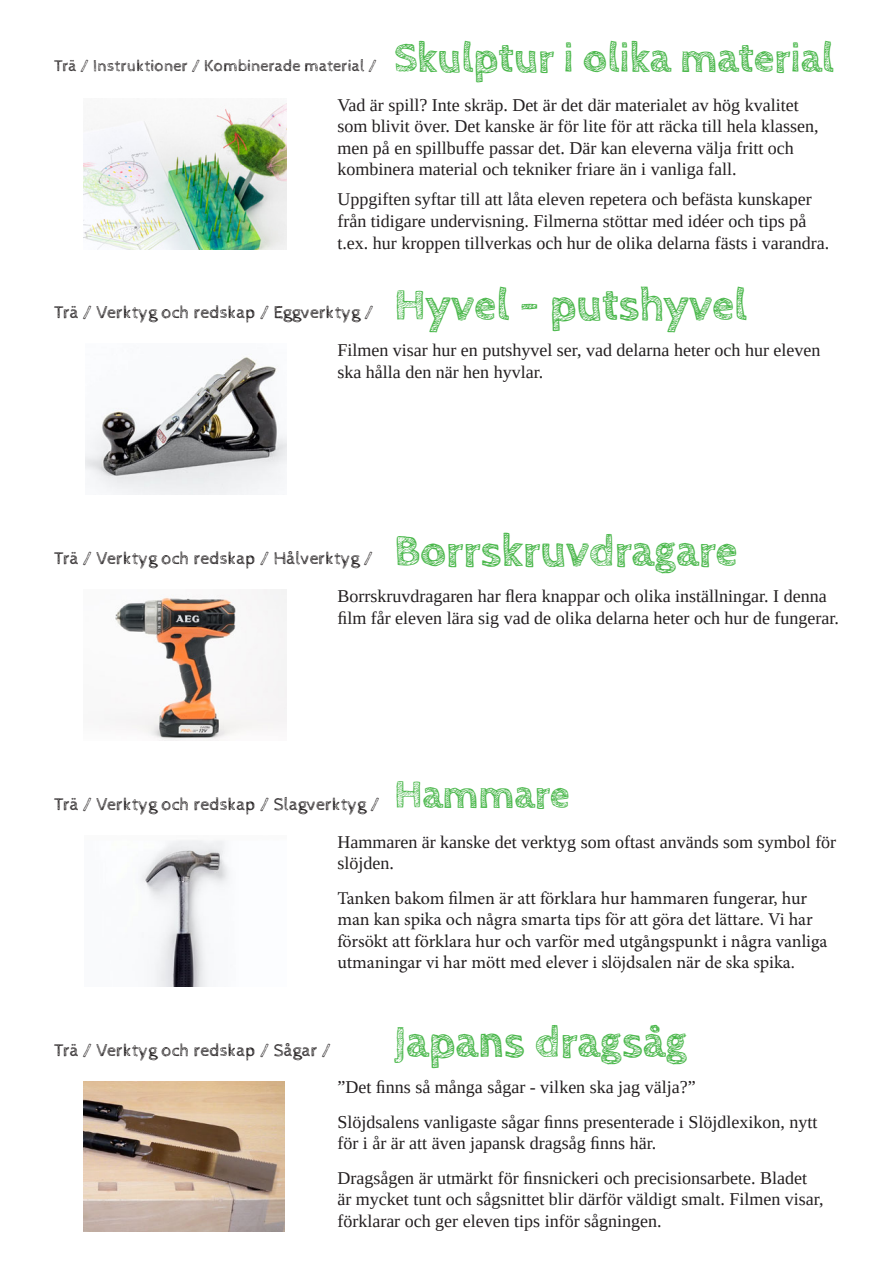
<style>
.page{position:relative;width:893px;height:1263px;background:#fff}
.page>*{position:absolute;margin:0;border:0;box-sizing:border-box;transform-origin:0 0}
.t1{font:700 45px "Cabin Sketch";color:#49b74a}
.t2{font:700 42px "Cabin Sketch";color:#49b74a}
.t3{font:700 40.5px "Cabin Sketch";color:#49b74a}
.t4{font:18px/21.6px "Tinos";color:#231f20}
.t5{font:18px/21.6px "Minion Pro";letter-spacing:-.005em;color:#231f20}
.t6{font:18px "Cabin Sketch";color:#231f20}
.t7{font:16.5px "Cabin Sketch";color:#231f20}
</style>
<div class="page">
<img style="left:84px;top:103px;width:202px;height:146px">
<img style="left:85px;top:357px;width:201px;height:138px">
<img style="left:115px;top:589px;width:171px;height:152px">
<img style="left:140px;top:840px;width:90px;height:146px">
<img style="left:84px;top:1081px;width:201px;height:151px">
<p class="t2" style="left:394px;top:34px;width:441px">Skulptur i olika material</p>
<p class="t7" style="left:54px;top:57px;width:325px">Trä / Instruktioner / Kombinerade material /</p>
<p class="t4" style="left:337px;top:94px;width:483px">Vad är spill? Inte skräp. Det är det där materialet av hög kvalitet som blivit över. Det kanske är för lite för att räcka till hela klassen, men på en spillbuffe passar det. Där kan eleverna välja fritt och kombinera material och tekniker friare än i vanliga fall.</p>
<p class="t4" style="left:337px;top:189px;width:493px">Uppgiften syftar till att låta eleven repetera och befästa kunskaper från tidigare undervisning. Filmerna stöttar med idéer och tips på t.ex. hur kroppen tillverkas och hur de olika delarna fästs i varandra.</p>
<p class="t1" style="left:394px;top:280px;width:355px">Hyvel - putshyvel</p>
<p class="t6" style="left:54px;top:303px;width:321px">Trä / Verktyg och redskap / Eggverktyg /</p>
<p class="t4" style="left:337px;top:339px;width:485px">Filmen visar hur en putshyvel ser, vad delarna heter och hur eleven ska hålla den när hen hyvlar.</p>
<p class="t1" style="left:394px;top:526px;width:345px">Borrskruvdragare</p>
<p class="t6" style="left:54px;top:548px;width:321px">Trä / Verktyg och redskap / Hålverktyg /</p>
<p class="t4" style="left:337px;top:585px;width:503px">Borrskruvdragaren har flera knappar och olika inställningar. I denna film får eleven lära sig vad de olika delarna heter och hur de fungerar.</p>
<p class="t3" style="left:394px;top:771px;width:177px">Hammare</p>
<p class="t6" style="left:54px;top:794px;width:327px">Trä / Verktyg och redskap / Slagverktyg /</p>
<p class="t4" style="left:337px;top:831px;width:500px">Hammaren är kanske det verktyg som oftast används som symbol för slöjden.</p>
<p class="t5" style="left:337px;top:887px;width:492px">Tanken bakom filmen är att förklara hur hammaren fungerar, hur man kan spika och några smarta tips för att göra det lättare. Vi har försökt att förklara hur och varför med utgångspunkt i några vanliga utmaningar vi har mött med elever i slöjdsalen när de ska spika.</p>
<p class="t6" style="left:54px;top:1041px;width:279px">Trä / Verktyg och redskap / Sågar /</p>
<p class="t1" style="left:394px;top:1017px;width:295px">Japans dragsåg</p>
<p class="t4" style="left:337px;top:1076px;width:360px">”Det finns så många sågar - vilken ska jag välja?”</p>
<p class="t4" style="left:337px;top:1111px;width:481px">Slöjdsalens vanligaste sågar finns presenterade i Slöjdlexikon, nytt för i år är att även japansk dragsåg finns här.</p>
<p class="t4" style="left:337px;top:1167px;width:488px">Dragsågen är utmärkt för finsnickeri och precisionsarbete. Bladet är mycket tunt och sågsnittet blir därför väldigt smalt. Filmen visar, förklarar och ger eleven tips inför sågningen.</p>
</div>
